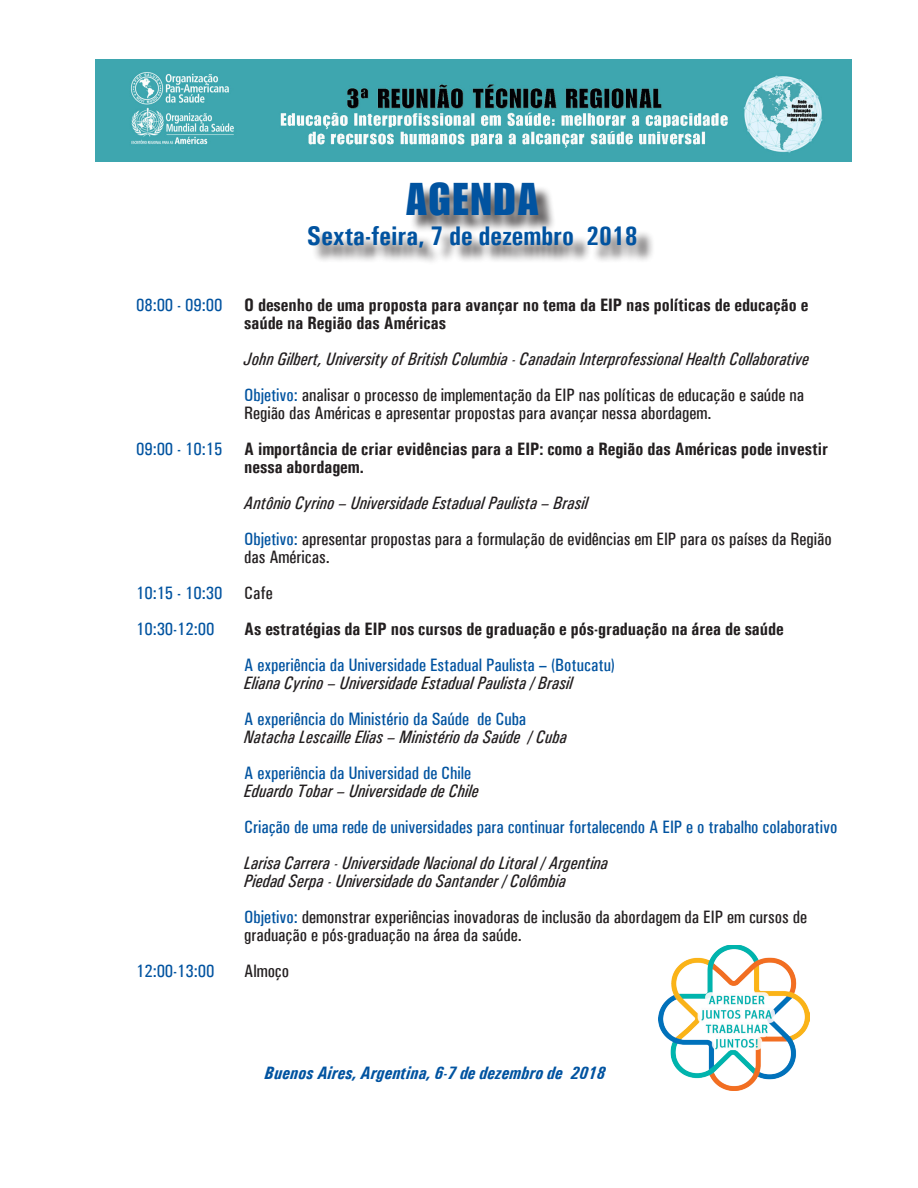
<style>
.page{position:relative;width:918px;height:1188px;background:#fff}
.page>*{position:absolute;margin:0;border:0;box-sizing:border-box;transform-origin:0 0}
.t1{font:45px "Impact";letter-spacing:.05em;color:#0153a0}
.t2{font:700 27px "Univers Condensed";color:#0153a0}
.t3{font:italic 500 condensed 18px "Univers";color:#231f20}
.t4{font:500 condensed 18px/18px "Univers";color:#231f20}
.t5{font:700 18px/18px "Univers Condensed";color:#231f20}
.t6{font:500 condensed 18px "Univers";color:#0153a0}
.t7{font:italic 700 condensed 18px "Univers";color:#0153a0}
.s1{font-family:"Univers";font-weight:500;font-stretch:condensed;color:#0153a0}
.s2{color:#0153a0}
.s3{color:#231f20}
</style>
<div class="page">
<img style="left:659px;top:945px;width:151px;height:146px">
<img style="left:95px;top:59px;width:756px;height:102px">
<div style="left:311px;top:185px;width:344px;height:81px;background:#231f20;opacity:.75"></div>
<p class="t1" style="left:406px;top:173px;width:134px">AGENDA</p>
<p class="t2" style="left:307px;top:219px;width:332px">Sexta-feira, 7 de dezembro 2018</p>
<p class="t5" style="left:244px;top:296px;width:566px;text-indent:-108px"><span class="s1">08:00 - 09:00</span> O desenho de uma proposta para avançar no tema da EIP nas políticas de educação e saúde na Região das Américas</p>
<p class="t3" style="left:244px;top:348px;width:567px">John Gilbert, University of British Columbia - Canadain Interprofessional Health Collaborative</p>
<p class="t4" style="left:244px;top:386px;width:562px"><span class="s2">Objetivo:</span> analisar o processo de implementação da EIP nas políticas de educação e saúde na<br>Região das Américas e apresentar propostas para avançar nessa abordagem.</p>
<p class="t5" style="left:244px;top:440px;width:585px;text-indent:-108px"><span class="s1">09:00 - 10:15</span> A importância de criar evidências para a EIP: como a Região das Américas pode investir nessa abordagem.</p>
<p class="t3" style="left:244px;top:492px;width:345px">Antônio Cyrino – Universidade Estadual Paulista – Brasil</p>
<p class="t4" style="left:244px;top:530px;width:589px"><span class="s2">Objetivo:</span> apresentar propostas para a formulação de evidências em EIP para os países da Região das Américas.</p>
<p class="t6" style="left:136px;top:582px;width:138px">10:15 - 10:30 <span class="s3">Cafe</span></p>
<p class="t6" style="left:136px;top:618px;width:80px">10:30-12:00</p>
<p class="t5" style="left:244px;top:620px;width:541px">As estratégias da EIP nos cursos de graduação e pós-graduação na área de saúde</p>
<p class="t6" style="left:244px;top:654px;width:372px">A experiência da Universidade Estadual Paulista – (Botucatu)</p>
<p class="t3" style="left:244px;top:672px;width:330px">Eliana Cyrino – Universidade Estadual Paulista / Brasil</p>
<p class="t6" style="left:244px;top:708px;width:284px">A experiência do Ministério da Saúde de Cuba</p>
<p class="t3" style="left:244px;top:726px;width:325px">Natacha Lescaille Elias – Ministério da Saúde / Cuba</p>
<p class="t6" style="left:244px;top:762px;width:229px">A experiência da Universidad de Chile</p>
<p class="t3" style="left:244px;top:780px;width:236px">Eduardo Tobar – Universidade de Chile</p>
<p class="t6" style="left:244px;top:816px;width:595px">Criação de uma rede de universidades para continuar fortalecendo A EIP e o trabalho colaborativo</p>
<p class="t3" style="left:244px;top:852px;width:366px">Larisa Carrera - Universidade Nacional do Litoral / Argentina</p>
<p class="t3" style="left:244px;top:870px;width:324px">Piedad Serpa - Universidade do Santander / Colômbia</p>
<p class="t4" style="left:244px;top:908px;width:564px"><span class="s2">Objetivo:</span> demonstrar experiências inovadoras de inclusão da abordagem da EIP em cursos de graduação e pós-graduação na área da saúde.</p>
<p class="t6" style="left:136px;top:960px;width:80px">12:00-13:00</p>
<p class="t4" style="left:244px;top:962px;width:47px">Almoço</p>
<p class="t7" style="left:265px;top:1062px;width:342px">Buenos Aires, Argentina, 6-7 de dezembro de 2018</p>
</div>
